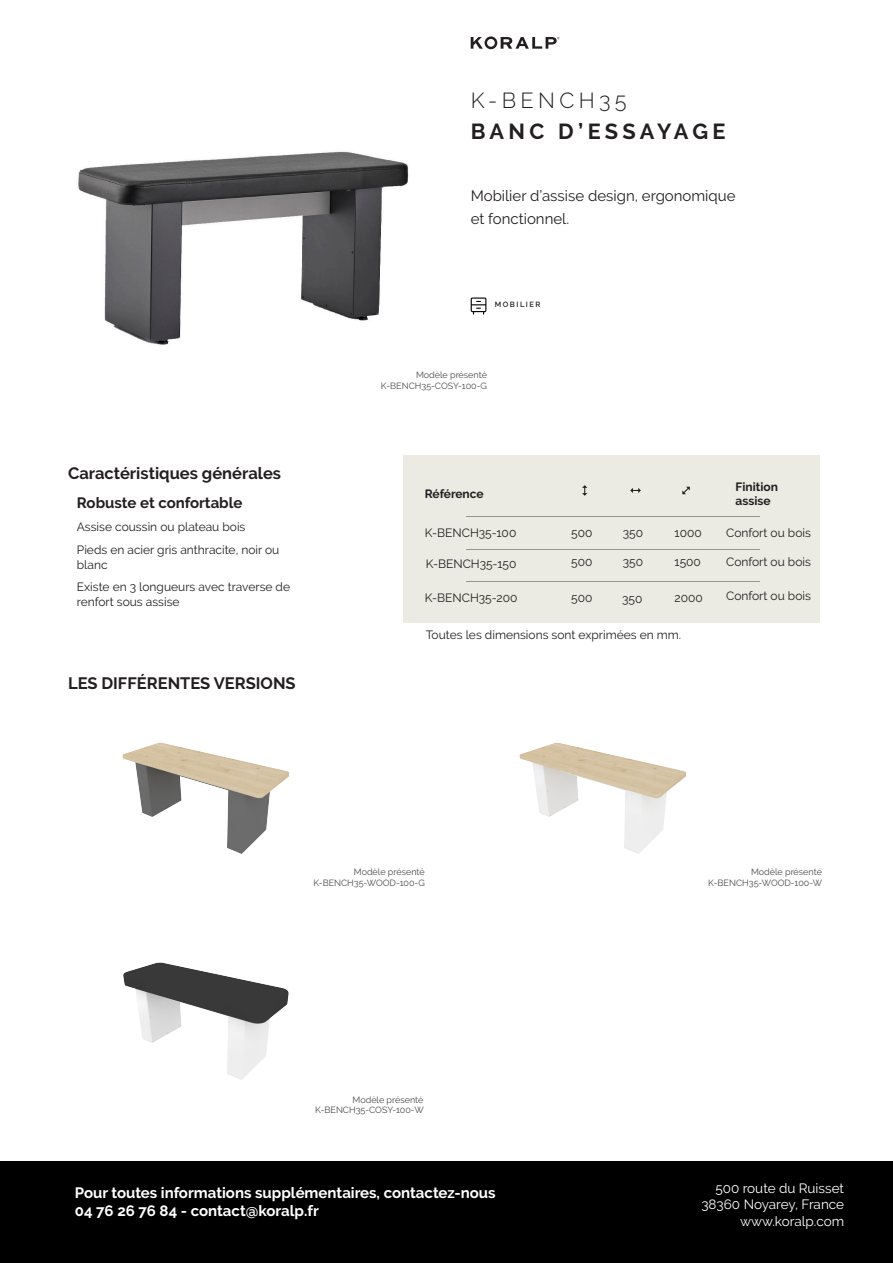
<style>
.page{position:relative;width:893px;height:1263px;background:#fff}
.page>*{position:absolute;margin:0;border:0;box-sizing:border-box;transform-origin:0 0}
.t1{font:700 21.75px "Raleway";letter-spacing:.185em;color:#231f20}
.t2{font:300 21.75px "Raleway";letter-spacing:.2em;color:#231f20}
.t3{font:700 16.5px "Raleway";color:#231f20}
.t4{font:700 15px "Raleway";color:#fff}
.t5{font:15px/22.5px "Raleway";color:#231f20}
.t6{font:700 15px "Raleway";color:#231f20}
.t7{font:13.5px "Raleway";color:#fff}
.t8{font:12px/14.4px "Raleway";color:#231f20}
.t9{font:700 12px/14.4px "Raleway";color:#231f20}
.t10{font:9px "Raleway";color:#4c4b4b}
.t11{font:600 7.5px "Raleway";letter-spacing:.2em;color:#231f20}
</style>
<div class="page">
<svg style="left:471px;top:36px;width:88px;height:13px"></svg>
<div style="left:403px;top:455px;width:417px;height:167px;background:#ebeae3"></div>
<svg style="left:582px;top:485px;width:5px;height:11px"></svg>
<svg style="left:630px;top:488px;width:11px;height:5px"></svg>
<svg style="left:682px;top:487px;width:8px;height:7px"></svg>
<hr style="left:466px;top:549px;width:293px;height:1px;background:#939598">
<hr style="left:466px;top:581px;width:293px;height:1px;background:#939598">
<div style="left:0;top:1161px;width:893px;height:102px;background:#000001"></div>
<hr style="left:466px;top:516px;width:293px;height:1px;background:#939598">
<img style="left:122px;top:742px;width:168px;height:112px">
<img style="left:519px;top:742px;width:168px;height:112px">
<img style="left:123px;top:962px;width:166px;height:118px">
<svg style="left:471px;top:297px;width:15px;height:17px"></svg>
<img style="left:78px;top:151px;width:331px;height:194px">
<p class="t2" style="left:471px;top:88px;width:158px">K-BENCH35</p>
<p class="t1" style="left:471px;top:119px;width:256px">BANC D’ESSAYAGE</p>
<p class="t5" style="left:471px;top:185px;width:266px">Mobilier d’assise design, ergonomique et fonctionnel.</p>
<p class="t3" style="left:68px;top:464px;width:215px">Caractéristiques générales</p>
<p class="t6" style="left:77px;top:494px;width:167px">Robuste et confortable</p>
<p class="t8" style="left:77px;top:520px;width:170px">Assise coussin ou plateau bois</p>
<p class="t8" style="left:77px;top:543px;width:204px">Pieds en acier gris anthracite, noir ou blanc</p>
<p class="t8" style="left:77px;top:580px;width:215px">Existe en 3 longueurs avec traverse de renfort sous assise</p>
<p class="t3" style="left:68px;top:673px;width:229px">LES DIFFÉRENTES VERSIONS</p>
<p class="t11" style="left:495px;top:300px;width:47px">MOBILIER</p>
<p class="t10" style="left:416px;top:369px;width:72px">Modèle présenté</p>
<p class="t10" style="left:381px;top:380px;width:108px">K-BENCH35-COSY-100-G</p>
<p class="t9" style="left:425px;top:487px;width:60px">Référence</p>
<p class="t8" style="left:425px;top:525px;width:93px">K-BENCH35-100</p>
<p class="t8" style="left:426px;top:557px;width:92px">K-BENCH35-150</p>
<p class="t9" style="left:736px;top:479px;width:44px">Finition assise</p>
<p class="t8" style="left:571px;top:525px;width:23px">500</p>
<p class="t8" style="left:623px;top:525px;width:22px">350</p>
<p class="t8" style="left:674px;top:525px;width:29px">1000</p>
<p class="t8" style="left:726px;top:525px;width:86px">Confort ou bois</p>
<p class="t8" style="left:571px;top:555px;width:23px">500</p>
<p class="t8" style="left:623px;top:555px;width:22px">350</p>
<p class="t8" style="left:674px;top:555px;width:28px">1500</p>
<p class="t8" style="left:726px;top:555px;width:86px">Confort ou bois</p>
<p class="t8" style="left:622px;top:591px;width:22px">350</p>
<p class="t8" style="left:674px;top:591px;width:30px">2000</p>
<p class="t8" style="left:726px;top:589px;width:86px">Confort ou bois</p>
<p class="t8" style="left:425px;top:591px;width:94px">K-BENCH35-200</p>
<p class="t8" style="left:571px;top:591px;width:23px">500</p>
<p class="t8" style="left:426px;top:627px;width:257px">Toutes les dimensions sont exprimées en mm.</p>
<p class="t10" style="left:354px;top:867px;width:72px">Modèle présenté</p>
<p class="t10" style="left:313px;top:878px;width:113px">K-BENCH35-WOOD-100-G</p>
<p class="t10" style="left:751px;top:867px;width:72px">Modèle présenté</p>
<p class="t10" style="left:708px;top:878px;width:115px">K-BENCH35-WOOD-100-W</p>
<p class="t10" style="left:353px;top:1094px;width:72px">Modèle présenté</p>
<p class="t10" style="left:315px;top:1105px;width:110px">K-BENCH35-COSY-100-W</p>
<p class="t4" style="left:75px;top:1184px;width:422px">Pour toutes informations supplémentaires, contactez-nous</p>
<p class="t4" style="left:75px;top:1202px;width:245px">04 76 26 76 84 - contact@koralp.fr</p>
<p class="t7" style="left:716px;top:1180px;width:130px">500 route du Ruisset</p>
<p class="t7" style="left:701px;top:1197px;width:144px">38360 Noyarey, France</p>
<p class="t7" style="left:740px;top:1213px;width:105px">www.koralp.com</p>
</div>
